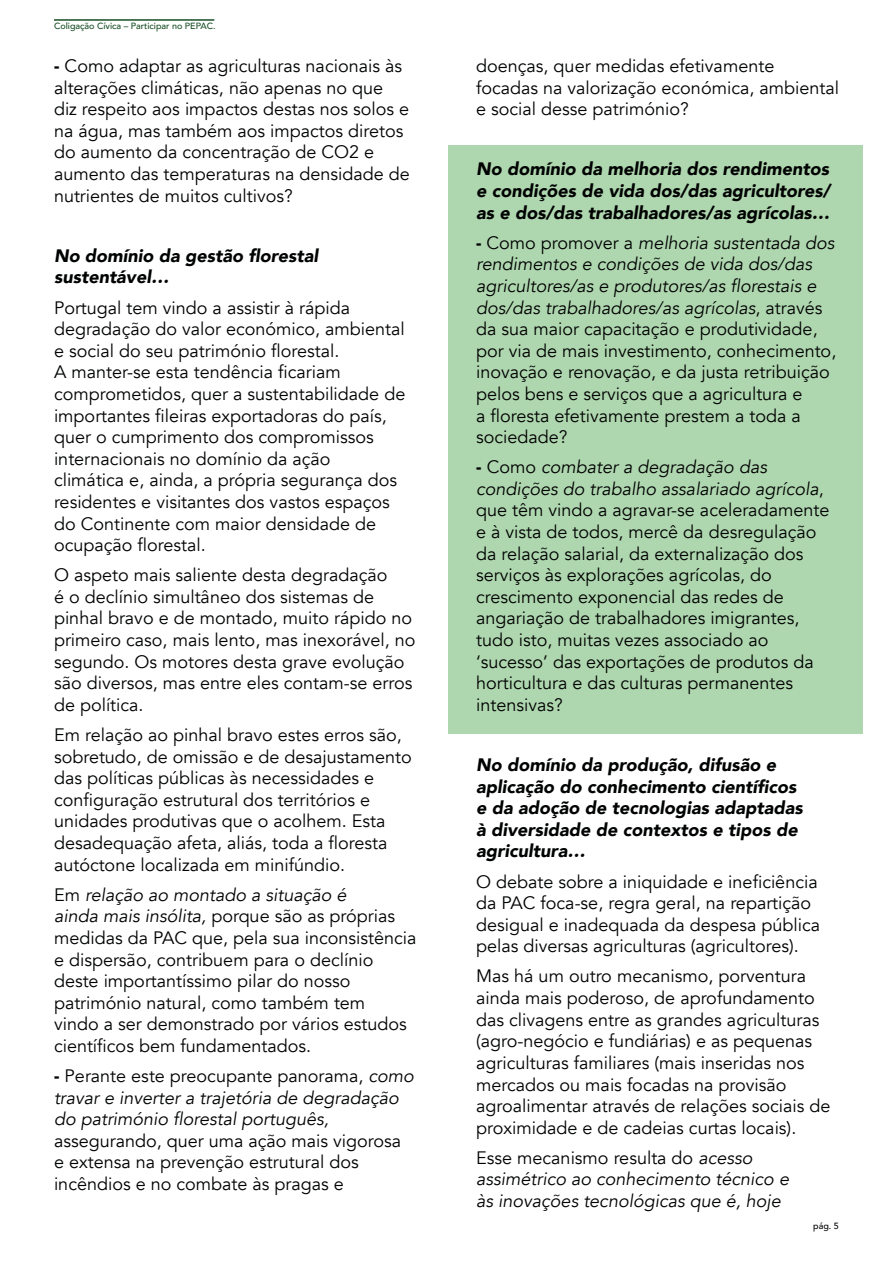
<style>
.page{position:relative;width:893px;height:1263px;background:#fff}
.page>*{position:absolute;margin:0;border:0;box-sizing:border-box;transform-origin:0 0}
.t1{font:18px/21.6px "Avenir";color:#010202}
.t2{font:italic 900 18px/21.6px "Avenir";color:#010202}
.t3{font:italic 18px/21.6px "Avenir";color:#010202}
.t4{font:500 9px "Avenir";color:#174e24}
.t5{font:500 9px "Avenir";color:#010202}
.s1{font-weight:900}
.s2{font-style:italic}
.s3{font-weight:900;font-style:normal}
.s4{font-style:normal}
</style>
<div class="page">
<div style="left:448px;top:145px;width:415px;height:588px;background:#afd7af"></div>
<hr style="left:54px;top:19px;width:160px;height:2px;background:#174e25">
<p class="t4" style="left:54px;top:18px;width:163px">Coligação Cívica – Participar no PEPAC.</p>
<p class="t1" style="left:54px;top:55px;width:357px"><span class="s1">-</span> Como adaptar as agriculturas nacionais às alterações climáticas, não apenas no que diz respeito aos impactos destas nos solos e na água, mas também aos impactos diretos do aumento da concentração de CO2 e aumento das temperaturas na densidade de nutrientes de muitos cultivos?</p>
<p class="t2" style="left:54px;top:245px;width:266px">No domínio da gestão florestal sustentável…</p>
<p class="t1" style="left:54px;top:297px;width:353px">Portugal tem vindo a assistir à rápida degradação do valor económico, ambiental e social do seu património florestal.<br>A manter-se esta tendência ficariam comprometidos, quer a sustentabilidade de importantes fileiras exportadoras do país, quer o cumprimento dos compromissos internacionais no domínio da ação<br>climática e, ainda, a própria segurança dos residentes e visitantes dos vastos espaços do Continente com maior densidade de ocupação florestal.</p>
<p class="t1" style="left:54px;top:565px;width:363px">O aspeto mais saliente desta degradação<br>é o declínio simultâneo dos sistemas de pinhal bravo e de montado, muito rápido no primeiro caso, mais lento, mas inexorável, no segundo. Os motores desta grave evolução são diversos, mas entre eles contam-se erros de política.</p>
<p class="t1" style="left:54px;top:724px;width:359px">Em relação ao pinhal bravo estes erros são, sobretudo, de omissão e de desajustamento das políticas públicas às necessidades e configuração estrutural dos territórios e unidades produtivas que o acolhem. Esta desadequação afeta, aliás, toda a floresta autóctone localizada em minifúndio.</p>
<p class="t1" style="left:54px;top:884px;width:364px">Em <span class="s2">relação ao montado a situação é<br>ainda mais insólita,</span> porque são as próprias medidas da PAC que, pela sua inconsistência e dispersão, contribuem para o declínio deste importantíssimo pilar do nosso património natural, como também tem<br>vindo a ser demonstrado por vários estudos científicos bem fundamentados.</p>
<p class="t3" style="left:54px;top:1065px;width:361px"><span class="s3">-</span> <span class="s4">Perante este preocupante panorama,</span> como travar e inverter a trajetória de degradação do património florestal português,</p>
<p class="t1" style="left:54px;top:1130px;width:349px">assegurando, quer uma ação mais vigorosa e extensa na prevenção estrutural dos incêndios e no combate às pragas e</p>
<p class="t1" style="left:476px;top:55px;width:364px">doenças, quer medidas efetivamente focadas na valorização económica, ambiental e social desse património?</p>
<p class="t2" style="left:476px;top:158px;width:355px;text-align:justify">No domínio da melhoria dos rendimentos e condições de vida dos/das agricultores/ as e dos/das trabalhadores/as agrícolas…</p>
<p class="t1" style="left:476px;top:232px;width:362px"><span class="s1">-</span> Como promover a <span class="s2">melhoria sustentada dos rendimentos e condições de vida dos/das agricultores/as e produtores/as florestais e dos/das trabalhadores/as agrícolas</span>, através da sua maior capacitação e produtividade, por via de mais investimento, conhecimento, inovação e renovação, e da justa retribuição pelos bens e serviços que a agricultura e<br>a floresta efetivamente prestem a toda a sociedade?</p>
<p class="t1" style="left:476px;top:456px;width:355px"><span class="s1">-</span> Como <span class="s2">combater a degradação das condições do trabalho assalariado agrícola</span>, que têm vindo a agravar-se aceleradamente e à vista de todos, mercê da desregulação da relação salarial, da externalização dos serviços às explorações agrícolas, do crescimento exponencial das redes de angariação de trabalhadores imigrantes, tudo isto, muitas vezes associado ao ‘sucesso’ das exportações de produtos da horticultura e das culturas permanentes intensivas?</p>
<p class="t2" style="left:476px;top:754px;width:328px">No domínio da produção, difusão e aplicação do conhecimento científicos e da adoção de tecnologias adaptadas à diversidade de contextos e tipos de agricultura…</p>
<p class="t1" style="left:476px;top:871px;width:345px">O debate sobre a iniquidade e ineficiência da PAC foca-se, regra geral, na repartição desigual e inadequada da despesa pública pelas diversas agriculturas (agricultores).</p>
<p class="t1" style="left:476px;top:966px;width:356px">Mas há um outro mecanismo, porventura ainda mais poderoso, de aprofundamento das clivagens entre as grandes agriculturas (agro-negócio e fundiárias) e as pequenas agriculturas familiares (mais inseridas nos mercados ou mais focadas na provisão agroalimentar através de relações sociais de proximidade e de cadeias curtas locais).</p>
<p class="t3" style="left:476px;top:1147px;width:314px"><span class="s4">Esse mecanismo resulta do</span> acesso assimétrico ao conhecimento técnico e às inovações tecnológicas que é, hoje</p>
<p class="t5" style="left:813px;top:1218px;width:27px">pág. 5</p>
</div>
